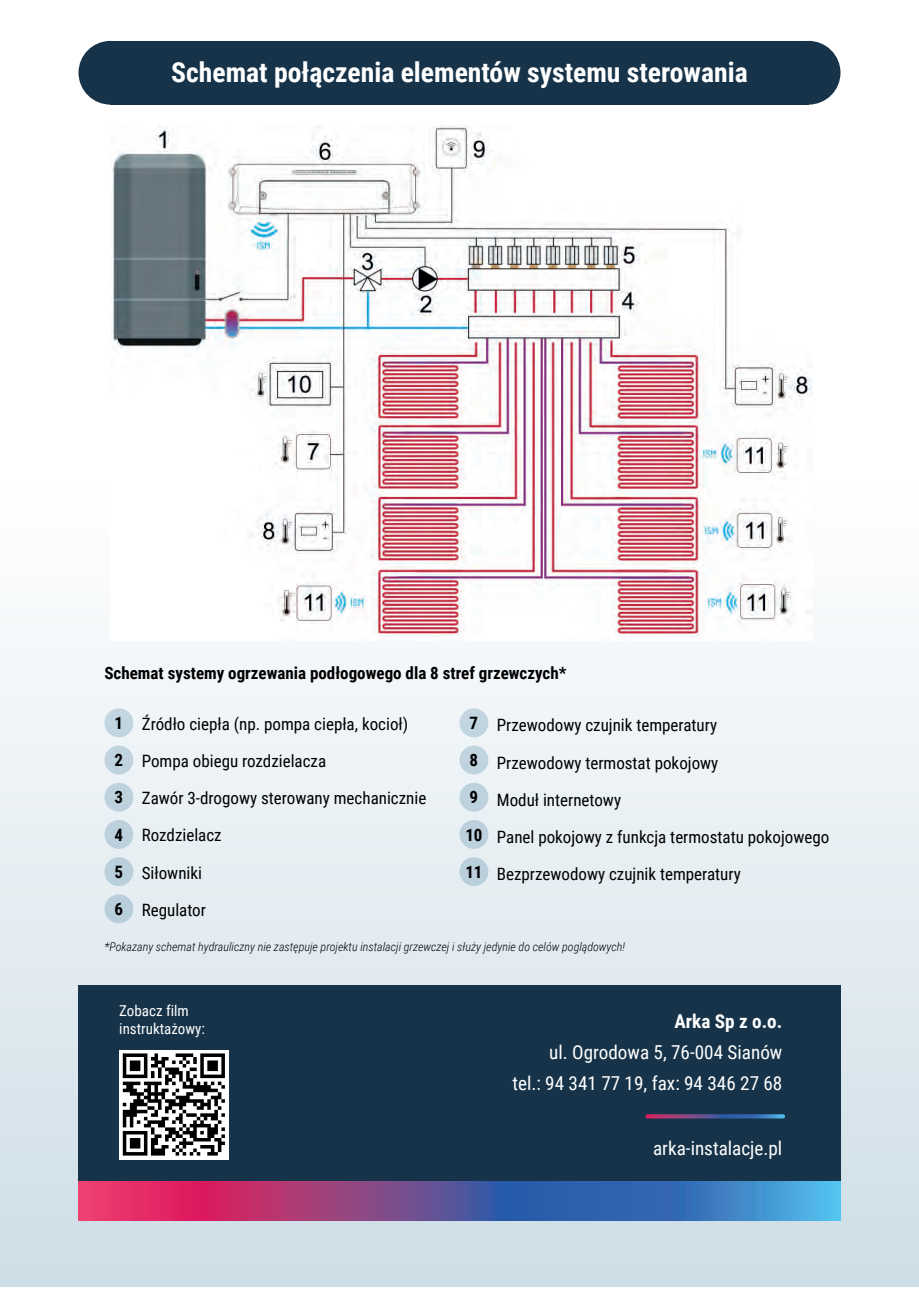
<style>
.page{position:relative;width:919px;height:1289px;background:#fff}
.page>*{position:absolute;margin:0;border:0;box-sizing:border-box;transform-origin:0 0}
.t1{font:700 27.6px "Roboto Condensed";color:#fff}
.t2{font:19.2px/31.2px "Roboto Condensed";color:#fff;text-align:right}
.t3{font:700 19.2px "Roboto Condensed";color:#fff}
.t4{font:16.95px/37.2px "Roboto Condensed";color:#000001}
.t5{font:700 16.95px/37.2px "Roboto Condensed";color:#000001}
.t6{font:15px/18px "Roboto Condensed";color:#fff}
.t7{font:italic 300 12px "Roboto Condensed";color:#000001}
.s1{font-weight:700}
</style>
<div class="page">
<div style="left:0;top:487px;width:918px;height:799px;background:linear-gradient(to bottom,#fefefe,#ccdce5)"></div>
<div style="left:78px;top:984px;width:762px;height:235px;background:#163349"></div>
<svg style="left:78px;top:1181px;width:762px;height:39px;background:#765798"></svg>
<div style="left:110px;top:41px;width:698px;height:64px;background:#163349"></div>
<svg style="left:647px;top:1114px;width:136px;height:4px"></svg>
<div style="left:776px;top:41px;width:64px;height:64px;background:#163349;border-radius:50%"></div>
<div style="left:78px;top:41px;width:64px;height:64px;background:#163349;border-radius:50%"></div>
<img style="left:110px;top:126px;width:702px;height:514px">
<div style="left:119px;top:1049px;width:109px;height:110px;background:#fff"></div>
<svg style="left:123px;top:1053px;width:102px;height:102px"></svg>
<div style="left:104px;top:782px;width:29px;height:29px;background:#bed2de;border-radius:50%"></div>
<div style="left:104px;top:820px;width:29px;height:28px;background:#bcd1dd;border-radius:50%"></div>
<div style="left:104px;top:857px;width:29px;height:29px;background:#bacfdc;border-radius:50%"></div>
<div style="left:104px;top:894px;width:29px;height:29px;background:#b8cedb;border-radius:50%"></div>
<div style="left:459px;top:708px;width:29px;height:29px;background:#c2d5e0;border-radius:50%"></div>
<div style="left:459px;top:745px;width:29px;height:29px;background:#c0d3df;border-radius:50%"></div>
<div style="left:459px;top:782px;width:29px;height:29px;background:#bed2de;border-radius:50%"></div>
<div style="left:459px;top:820px;width:29px;height:28px;background:#bcd1dd;border-radius:50%"></div>
<div style="left:459px;top:857px;width:29px;height:29px;background:#bacfdc;border-radius:50%"></div>
<h1 class="t1" style="left:171px;top:53px;width:578px">Schemat połączenia elementów systemu sterowania</h1>
<p class="t5" style="left:104px;top:653px;width:463px">Schemat systemy ogrzewania podłogowego dla 8 stref grzewczych*</p>
<p class="t4" style="left:142px;top:704px;width:268px">Źródło ciepła (np. pompa ciepła, kocioł)</p>
<p class="t5" style="left:115px;top:703px;width:10px">1<br>2</p>
<p class="t4" style="left:115px;top:779px;width:313px"><span class="s1">3</span> Zawór 3-drogowy sterowany mechanicznie<br><span class="s1">4</span> Rozdzielacz<br><span class="s1">5</span> Siłowniki<br><span class="s1">6</span> Regulator</p>
<p class="t4" style="left:142px;top:741px;width:186px">Pompa obiegu rozdzielacza</p>
<p class="t4" style="left:469px;top:707px;width:249px;line-height:34.8px"><span class="s1">7</span> Przewodowy czujnik temperatury<br><span class="s1">8</span></p>
<p class="t4" style="left:465px;top:780px;width:365px"><span class="s1">9</span> Moduł internetowy<br><span class="s1">10</span> Panel pokojowy z funkcja termostatu pokojowego<br><span class="s1">11</span> Bezprzewodowy czujnik temperatury</p>
<p class="t4" style="left:497px;top:743px;width:223px">Przewodowy termostat pokojowy</p>
<p class="t7" style="left:104px;top:938px;width:522px">*Pokazany schemat hydrauliczny nie zastępuje projektu instalacji grzewczej i służy jedynie do celów poglądowych!</p>
<p class="t6" style="left:119px;top:1000px;width:87px">Zobacz film instruktażowy:</p>
<p class="t3" style="left:674px;top:1007px;width:109px">Arka Sp z o.o.</p>
<p class="t2" style="left:512px;top:1035px;width:271px">ul. Ogrodowa 5, 76-004 Sianów<br>tel.: 94 341 77 19, fax: 94 346 27 68</p>
<p class="t2" style="left:653px;top:1132px;width:131px">arka-instalacje.pl</p>
</div>
